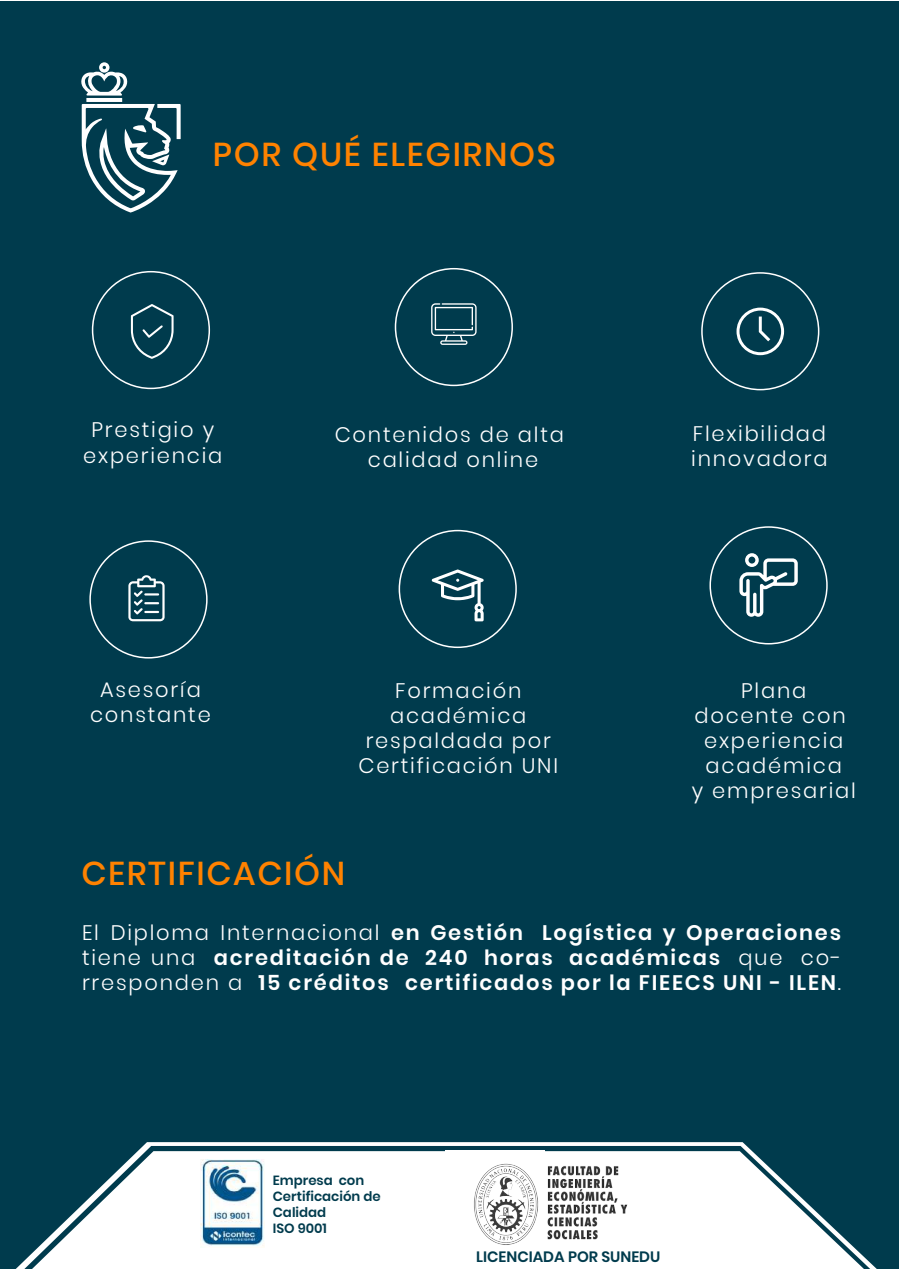
<style>
.page{position:relative;width:899px;height:1269px;background:#fff}
.page>*{position:absolute;margin:0;border:0;box-sizing:border-box;transform-origin:0 0}
.t1{font:500 33px "Poppins";letter-spacing:.05em;color:#ff8200}
.t2{font:300 21px/25.2px "Poppins";letter-spacing:.085em;color:#fff;text-align:center}
.t3{font:600 21px/25.2px "Poppins";letter-spacing:.085em;color:#fff;text-align:justify}
.t4{font:600 15px "Poppins";color:#003b4d}
.t5{font:600 13.35px/16px "Poppins";color:#003b4d}
.s1{font-weight:300}
</style>
<div class="page">
<div style="left:0;top:1px;width:899px;height:1268px;background:#003b4d"></div>
<svg style="left:82px;top:104px;width:99px;height:109px"></svg>
<hr style="left:86px;top:98px;width:36px;height:4px;background:#fff">
<svg style="left:81px;top:62px;width:47px;height:34px"></svg>
<div style="left:92px;top:271px;width:118px;height:118px;border:2px solid #fff;border-radius:50%"></div>
<div style="left:709px;top:526px;width:119px;height:118px;border:2px solid #fff;border-radius:50%"></div>
<div style="left:395px;top:268px;width:118px;height:118px;border:2px solid #fff;border-radius:50%"></div>
<div style="left:399px;top:530px;width:118px;height:118px;border:2px solid #fff;border-radius:50%"></div>
<svg style="left:131px;top:304px;width:43px;height:55px"></svg>
<svg style="left:431px;top:303px;width:46px;height:42px"></svg>
<svg style="left:736px;top:308px;width:48px;height:47px"></svg>
<svg style="left:739px;top:553px;width:59px;height:64px"></svg>
<svg style="left:128px;top:575px;width:37px;height:46px"></svg>
<svg style="left:432px;top:569px;width:52px;height:52px"></svg>
<div style="left:701px;top:272px;width:118px;height:118px;border:2px solid #fff;border-radius:50%"></div>
<div style="left:89px;top:540px;width:119px;height:118px;border:2px solid #fff;border-radius:50%"></div>
<svg style="left:16px;top:1142px;width:861px;height:127px"></svg>
<svg style="left:19px;top:1146px;width:857px;height:123px"></svg>
<svg style="left:22px;top:1151px;width:852px;height:118px;fill:#fff"></svg>
<img style="left:201px;top:1159px;width:63px;height:88px">
<img style="left:544px;top:1158px;width:84px;height:87px">
<div style="left:445px;top:1151px;width:99px;height:102px;background:#fff"></div>
<img style="left:474px;top:1163px;width:65px;height:82px">
<h1 class="t1" style="left:213px;top:135px;width:345px">POR QUÉ ELEGIRNOS</h1>
<p class="t2" style="left:83px;top:418px;width:141px">Prestigio y experiencia</p>
<p class="t2" style="left:335px;top:422px;width:231px">Contenidos de alta calidad online</p>
<p class="t2" style="left:691px;top:421px;width:138px;text-align:left">Flexibilidad innovadora</p>
<p class="t2" style="left:90px;top:677px;width:122px">Asesoría constante</p>
<p class="t2" style="left:359px;top:678px;width:201px">Formación académica respaldada por<br>Certificación UNI</p>
<p class="t2" style="left:692px;top:678px;width:166px">Plana docente con experiencia académica<br>y empresarial</p>
<h1 class="t1" style="left:81px;top:854px;width:265px">CERTIFICACIÓN</h1>
<p class="t3" style="left:82px;top:920px;width:761px"><span class="s1">El Diploma Internacional</span> en Gestión Logística y Operaciones <span class="s1">tiene una</span> acreditación de 240 horas académicas <span class="s1">que co&shy;rresponden a</span> 15 créditos certificados por la FIEECS UNI - ILEN<span class="s1">.</span></p>
<p class="t5" style="left:273px;top:1172px;width:109px">Empresa con<br>Certificación de<br>Calidad<br>ISO 9001</p>
<p class="t4" style="left:476px;top:1248px;width:186px">LICENCIADA POR SUNEDU</p>
</div>
